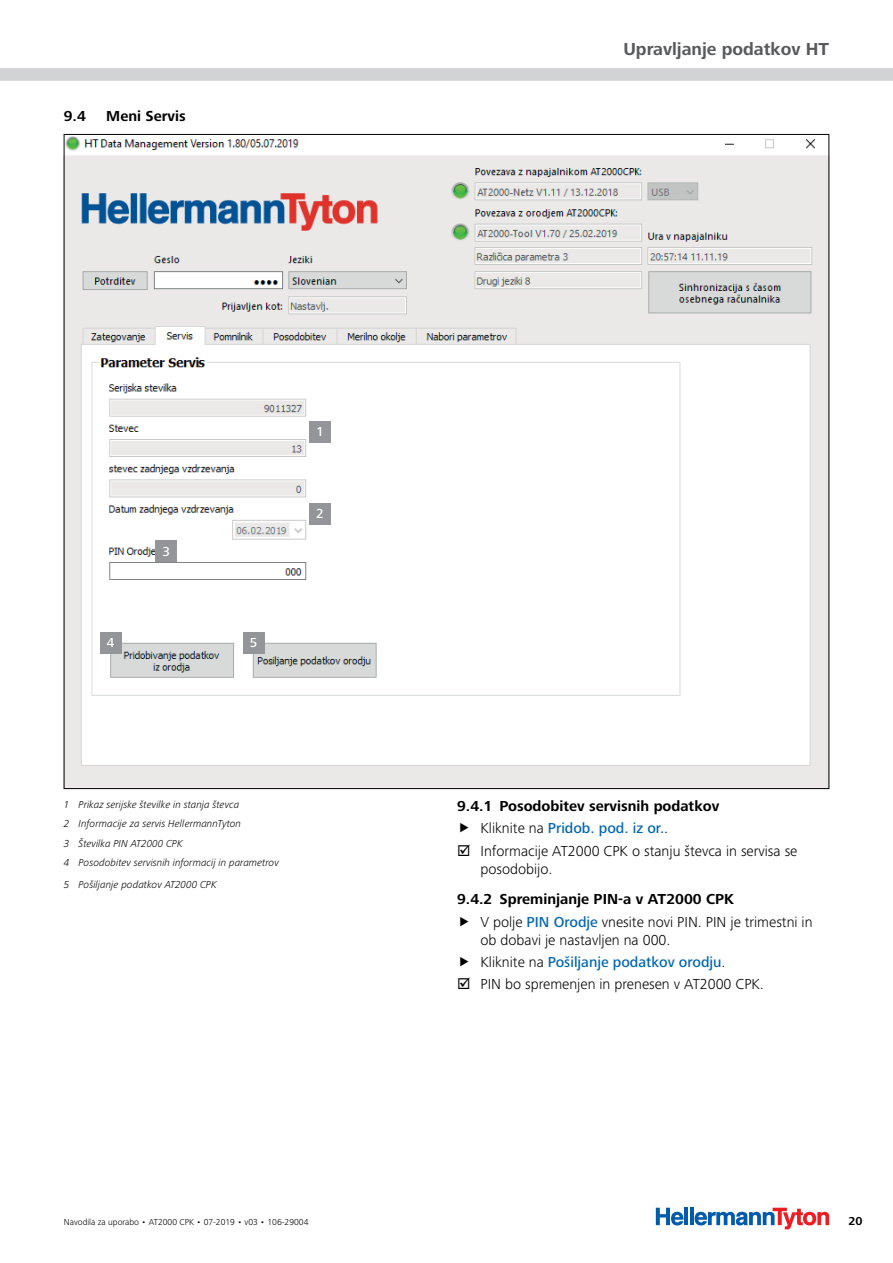
<style>
.page{position:relative;width:893px;height:1263px;background:#fff}
.page>*{position:absolute;margin:0;border:0;box-sizing:border-box;transform-origin:0 0}
.t1{font:700 18px "Frutiger Next LTW1 G";color:#58595b}
.t2{font:300 15px/22.2px "Frutiger Next LTW1 G";color:#000}
.t3{font:700 15px "Frutiger Next LTW1 G";color:#000}
.t4{font:500 13.5px "Frutiger Next LTW1 G";color:#fff}
.t5{font:700 12px "Frutiger Next LTW1 G";color:#000}
.t6{font:italic 300 10.5px/19.2px "Frutiger Next LTW1 G";color:#000}
.t7{font:300 9px "Frutiger Next LTW1 G";color:#000}
.s1{font-weight:700}
.s2{font-weight:500;color:#0065b1}
</style>
<div class="page">
<div style="left:0;top:68px;width:893px;height:13px;background:#d1d3d4"></div>
<hr style="left:684px;top:1208px;width:4px;height:17px;background:#005baa">
<hr style="left:690px;top:1208px;width:4px;height:17px;background:#005baa">
<svg style="left:656px;top:1208px;width:27px;height:17px"></svg>
<svg style="left:695px;top:1208px;width:134px;height:21px"></svg>
<img style="left:66px;top:136px;width:761px;height:651px">
<div style="left:309px;top:421px;width:22px;height:21px;background:#939598"></div>
<div style="left:309px;top:503px;width:22px;height:22px;background:#939598"></div>
<div style="left:156px;top:541px;width:21px;height:21px;background:#939598"></div>
<div style="left:100px;top:632px;width:21px;height:21px;background:#939598"></div>
<div style="left:243px;top:632px;width:21px;height:21px;background:#939598"></div>
<p class="t3" style="left:64px;top:108px;width:24px">9.4</p>
<p class="t3" style="left:106px;top:108px;width:81px">Meni Servis</p>
<p class="t4" style="left:162px;top:543px;width:9px">3</p>
<p class="t4" style="left:107px;top:634px;width:9px">4</p>
<p class="t4" style="left:250px;top:634px;width:9px">5</p>
<p class="t4" style="left:316px;top:424px;width:9px">1</p>
<p class="t4" style="left:316px;top:506px;width:9px">2</p>
<p class="t6" style="left:64px;top:795px;width:217px">1 Prikaz serijske številke in stanja števca<br>2 Informacije za servis HellermannTyton<br>3 Številka PIN AT2000 CPK<br>4 Posodobitev servisnih informacij in parametrov</p>
<p class="t6" style="left:64px;top:875px;width:154px">5 Pošiljanje podatkov AT2000 CPK</p>
<p class="t7" style="left:64px;top:1217px;width:246px">Navodila za uporabo • AT2000 CPK • 07-2019 • v03 • 106-29004</p>
<p class="t1" style="left:623px;top:39px;width:207px">Upravljanje podatkov HT</p>
<p class="t2" style="left:480px;top:795px;width:318px;text-indent:-23px"><span class="s1">9.4. 1 Posodobitev servisnih podatkov<br></span>Kliknite na <span class="s2">Pridob. pod. iz or.</span>.<br>Informacije AT2000 CPK o stanju števca in servisa se</p>
<p class="t2" style="left:480px;top:857px;width:74px">posodobijo.</p>
<p class="t2" style="left:480px;top:888px;width:334px;text-indent:-23px"><span class="s1">9.4.2 Spreminjanje PIN-a v AT2000 CPK<br></span>V polje <span class="s2">PIN Orodje</span> vnesite novi PIN. PIN je trimestni in</p>
<p class="t2" style="left:480px;top:928px;width:285px">ob dobavi je nastavljen na 000.<br>Kliknite na <span class="s2">Pošiljanje podatkov orodju</span>.<br>PIN bo spremenjen in prenesen v AT2000 CPK.</p>
<p class="t5" style="left:848px;top:1214px;width:16px">20</p>
</div>
